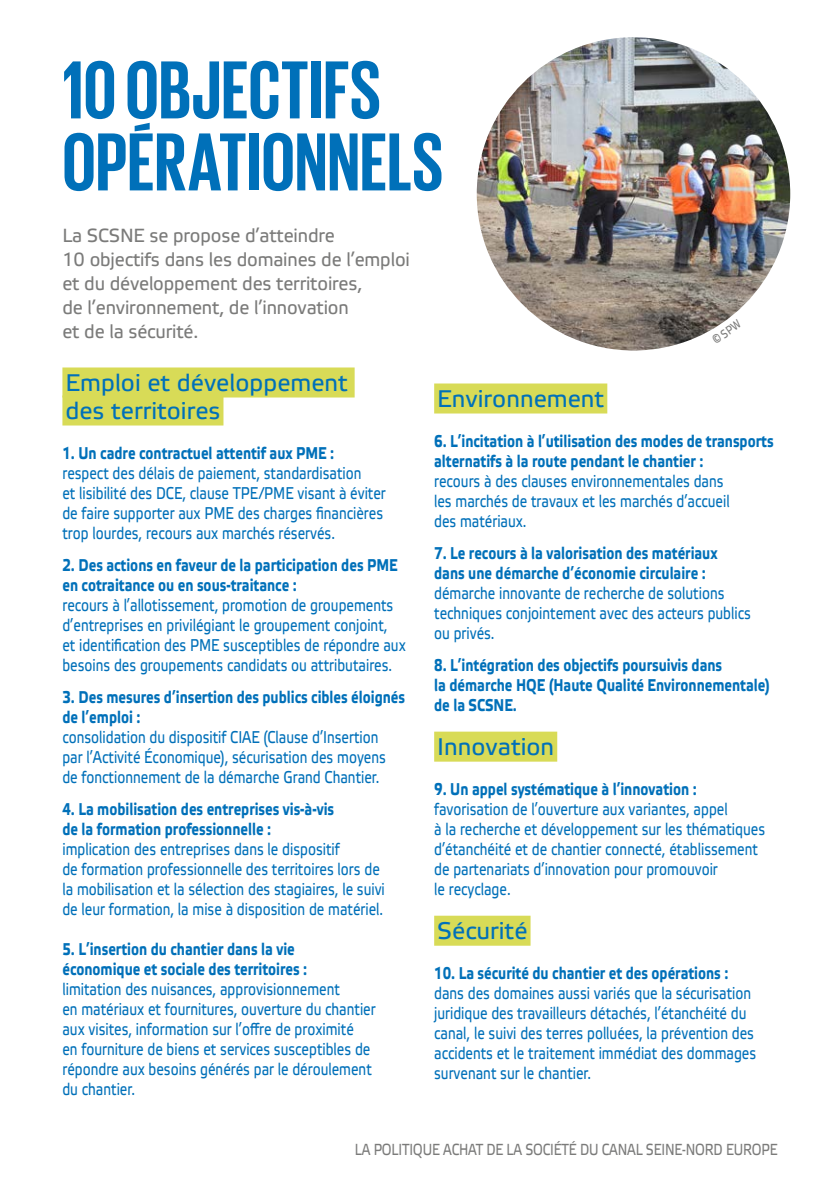
<style>
.page{position:relative;width:840px;height:1191px;background:#fff}
.page>*{position:absolute;margin:0;border:0;box-sizing:border-box;transform-origin:0 0}
.t1{font:700 84px/72px "Giorgio Sans";letter-spacing:.005em;color:#0070b9}
.t2{font:24px/28px "Elektra Text Pro";color:#0070b9}
.t3{font:19px/24px "Elektra Text Pro";letter-spacing:-.01em;color:#7b7b7a;scale:.96 1}
.t4{font:17px/20px "Etelka Narrow Text Pro";color:#0070b9}
.t5{font:700 17px/20px "Etelka Narrow Text Pro";color:#0070b9}
.t6{font:16px "Etelka Narrow Text Pro";letter-spacing:-.01em;color:#7b7b7a}
</style>
<div class="page">
<img style="left:476px;top:37px;width:313px;height:313px;border-radius:157px">
<div style="left:62px;top:367px;width:292px;height:30px;background:#d8db57"></div>
<div style="left:62px;top:395px;width:161px;height:30px;background:#d8db57"></div>
<div style="left:434px;top:383px;width:173px;height:30px;background:#d8db57"></div>
<div style="left:434px;top:731px;width:123px;height:30px;background:#d8db57"></div>
<div style="left:434px;top:915px;width:96px;height:30px;background:#d8db57"></div>
<svg style="left:711px;top:319px;width:17px;height:11px"></svg>
<h1 class="t1" style="left:62px;top:52px;width:382px">10 OBJECTIFS<br>OPÉRATIONNELS</h1>
<p class="t3" style="left:62px;top:224px;width:363px">La SCSNE se propose d’atteindre<br>10 objectifs dans les domaines de l’emploi et du développement des territoires,<br>de l’environnement, de l’innovation<br>et de la sécurité.</p>
<h2 class="t2" style="left:65px;top:369px;width:284px">Emploi et développement des territoires</h2>
<p class="t5" style="left:62px;top:443px;width:273px">1. Un cadre contractuel attentif aux PME :</p>
<p class="t4" style="left:62px;top:464px;width:325px">respect des délais de paiement, standardisation<br>et lisibilité des DCE, clause TPE/PME visant à éviter de faire supporter aux PME des charges financières trop lourdes, recours aux marchés réservés.</p>
<p class="t5" style="left:62px;top:555px;width:336px">2. Des actions en faveur de la participation des PME en cotraitance ou en sous-traitance :</p>
<p class="t4" style="left:62px;top:595px;width:345px">recours à l’allotissement, promotion de groupements d’entreprises en privilégiant le groupement conjoint,<br>et identification des PME susceptibles de répondre aux besoins des groupements candidats ou attributaires.</p>
<p class="t5" style="left:62px;top:687px;width:344px">3. Des mesures d’insertion des publics cibles éloignés de l’emploi :</p>
<p class="t4" style="left:62px;top:727px;width:325px">consolidation du dispositif CIAE (Clause d’Insertion par l’Activité Économique), sécurisation des moyens de fonctionnement de la démarche Grand Chantier.</p>
<p class="t5" style="left:62px;top:799px;width:273px">4. La mobilisation des entreprises vis-à-vis de la formation professionnelle :</p>
<p class="t4" style="left:62px;top:839px;width:324px">implication des entreprises dans le dispositif<br>de formation professionnelle des territoires lors de la mobilisation et la sélection des stagiaires, le suivi de leur formation, la mise à disposition de matériel.</p>
<p class="t5" style="left:62px;top:939px;width:246px">5. L’insertion du chantier dans la vie économique et sociale des territoires :</p>
<p class="t4" style="left:62px;top:979px;width:314px">limitation des nuisances, approvisionnement<br>en matériaux et fournitures, ouverture du chantier aux visites, information sur l’offre de proximité<br>en fourniture de biens et services susceptibles de répondre aux besoins générés par le déroulement du chantier.</p>
<h2 class="t2" style="left:437px;top:385px;width:168px">Environnement</h2>
<p class="t5" style="left:434px;top:431px;width:341px">6. L’incitation à l’utilisation des modes de transports alternatifs à la route pendant le chantier :</p>
<p class="t4" style="left:434px;top:472px;width:297px">recours à des clauses environnementales dans les marchés de travaux et les marchés d’accueil des matériaux.</p>
<p class="t5" style="left:434px;top:543px;width:284px">7. Le recours à la valorisation des matériaux dans une démarche d’économie circulaire :</p>
<p class="t4" style="left:434px;top:583px;width:318px">démarche innovante de recherche de solutions techniques conjointement avec des acteurs publics ou privés.</p>
<p class="t5" style="left:434px;top:655px;width:337px">8. L’intégration des objectifs poursuivis dans<br>la démarche HQE (Haute Qualité Environnementale) de la SCSNE.</p>
<h2 class="t2" style="left:437px;top:733px;width:118px">Innovation</h2>
<p class="t5" style="left:434px;top:779px;width:264px">9. Un appel systématique à l’innovation :</p>
<p class="t4" style="left:434px;top:800px;width:332px">favorisation de l’ouverture aux variantes, appel<br>à la recherche et développement sur les thématiques d’étanchéité et de chantier connecté, établissement de partenariats d’innovation pour promouvoir<br>le recyclage.</p>
<h2 class="t2" style="left:437px;top:917px;width:92px">Sécurité</h2>
<p class="t5" style="left:434px;top:963px;width:295px">10. La sécurité du chantier et des opérations :</p>
<p class="t4" style="left:434px;top:984px;width:323px">dans des domaines aussi variés que la sécurisation juridique des travailleurs détachés, l’étanchéité du canal, le suivi des terres polluées, la prévention des accidents et le traitement immédiat des dommages survenant sur le chantier.</p>
<p class="t6" style="left:355px;top:1140px;width:424px">LA POLITIQUE ACHAT DE LA SOCIÉTÉ DU CANAL SEINE-NORD EUROPE</p>
</div>
